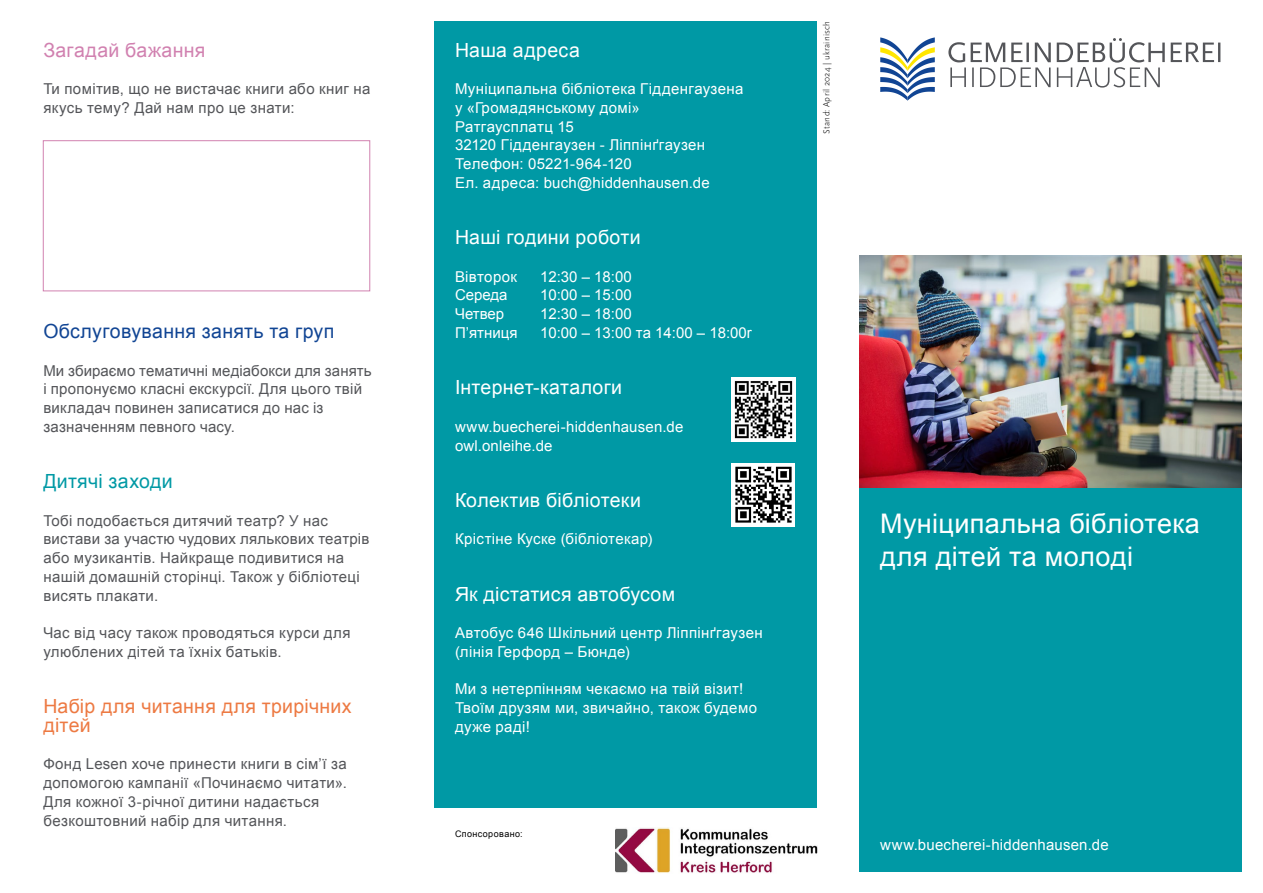
<style>
.page{position:relative;width:1263px;height:893px;background:#fff}
.page>*{position:absolute;margin:0;border:0;box-sizing:border-box;transform-origin:0 0}
.t1{font:27px/33px "Arial";letter-spacing:.015em;color:#fff}
.t2{font:19.5px "Arial";letter-spacing:.015em;color:#fff}
.t3{font:19.5px/18.8px "Arial";letter-spacing:.015em;color:#ed7a43}
.t4{font:19.5px "Arial";letter-spacing:.015em;color:#114594}
.t5{font:19.5px "Arial";letter-spacing:.015em;color:#d181b0}
.t6{font:19.5px "Arial";letter-spacing:.015em;color:#0099a5}
.t7{font:15px/18.8px "Arial";letter-spacing:.025em;color:#545559}
.t8{font:15px/18.8px "Arial";letter-spacing:.02em;color:#fff}
.t9{font:15px "Arial";color:#fff}
.t10{font:300 9px "Scala Sans Pro";letter-spacing:.025em;color:#000}
.t11{font:9px "Arial";letter-spacing:.045em;color:#000}
</style>
<div class="page">
<div style="left:434px;top:21px;width:382px;height:787px;background:#0099a5"></div>
<div style="left:859px;top:488px;width:383px;height:384px;background:#0099a5"></div>
<svg style="left:948px;top:38px;width:272px;height:50px"></svg>
<svg style="left:880px;top:37px;width:55px;height:64px"></svg>
<img style="left:859px;top:255px;width:383px;height:233px">
<div style="left:43px;top:140px;width:327px;height:151px;border:1px solid #d181b0"></div>
<img style="left:731px;top:378px;width:64px;height:63px">
<img style="left:731px;top:463px;width:64px;height:63px">
<img style="left:615px;top:827px;width:202px;height:46px">
<h2 class="t5" style="left:43px;top:37px;width:163px">Загадай бажання</h2>
<p class="t7" style="left:43px;top:80px;width:329px">Ти помітив, що не вистачає книги або книг на якусь тему? Дай нам про це знати:</p>
<h2 class="t4" style="left:43px;top:318px;width:292px">Обслуговування занять та груп</h2>
<p class="t7" style="left:43px;top:361px;width:330px">Ми збираємо тематичні медіабокси для занять і пропонуємо класні екскурсії. Для цього твій викладач повинен записатися до нас із зазначенням певного часу.</p>
<h2 class="t6" style="left:43px;top:468px;width:131px">Дитячі заходи</h2>
<p class="t7" style="left:43px;top:511px;width:328px">Тобі подобається дитячий театр? У нас вистави за участю чудових лялькових театрів або музикантів. Найкраще подивитися на нашій домашній сторінці. Також у бібліотеці висять плакати.</p>
<p class="t7" style="left:43px;top:624px;width:309px">Час від часу також проводяться курси для улюблених дітей та їхніх батьків.</p>
<h2 class="t3" style="left:43px;top:697px;width:310px">Набір для читання для трирічних дітей</h2>
<p class="t7" style="left:43px;top:755px;width:305px">Фонд Lesen хоче принести книги в сім’ї за допомогою кампанії «Починаємо читати».<br>Для кожної 3-річної дитини надається безкоштовний набір для читання.</p>
<h2 class="t2" style="left:455px;top:37px;width:126px">Наша адреса</h2>
<p class="t8" style="left:455px;top:80px;width:290px">Муніципальна бібліотека Гідденгаузена у «Громадянському домі»<br>Ратгаусплатц 15<br>32120 Гідденгаузен - Ліппінґгаузен<br>Телефон: 05221-964-120<br>Ел. адреса: buch@hiddenhausen.de</p>
<h2 class="t2" style="left:455px;top:225px;width:187px">Наші години роботи</h2>
<p class="t8" style="left:455px;top:267px;width:64px">Вівторок</p>
<p class="t8" style="left:540px;top:267px;width:93px">12:30 – 18:00</p>
<p class="t8" style="left:455px;top:286px;width:54px">Середа</p>
<p class="t8" style="left:540px;top:286px;width:93px">10:00 – 15:00</p>
<p class="t8" style="left:455px;top:305px;width:51px">Четвер</p>
<p class="t8" style="left:540px;top:305px;width:93px">12:30 – 18:00</p>
<p class="t8" style="left:455px;top:323px;width:64px">П’ятниця</p>
<p class="t9" style="left:540px;top:323px;width:213px">10:00 – 13:00 та 14:00 – 18:00r</p>
<h2 class="t2" style="left:455px;top:375px;width:169px">Інтернет-каталоги</h2>
<p class="t8" style="left:455px;top:417px;width:230px">www.buecherei-hiddenhausen.de owl.onleihe.de</p>
<h2 class="t2" style="left:455px;top:487px;width:187px">Колектив бібліотеки</h2>
<p class="t8" style="left:455px;top:530px;width:199px">Крістіне Куске (бібліотекар)</p>
<h2 class="t2" style="left:455px;top:581px;width:222px">Як дістатися автобусом</h2>
<p class="t8" style="left:455px;top:623px;width:309px">Автобус 646 Шкільний центр Ліппінґгаузен (лінія Герфорд – Бюнде)</p>
<p class="t8" style="left:455px;top:680px;width:304px">Ми з нетерпінням чекаємо на твій візит!<br>Твоїм друзям ми, звичайно, також будемо дуже раді!</p>
<p class="t11" style="left:455px;top:828px;width:69px">Спонсоровано:</p>
<p class="t10" style="left:821px;top:134px;width:114px;rotate:-90deg">Stand: April 2024 | ukrainisch</p>
<h1 class="t1" style="left:880px;top:507px;width:321px">Муніципальна бібліотека для дітей та молоді</h1>
<p class="t8" style="left:880px;top:836px;width:230px">www.buecherei-hiddenhausen.de</p>
</div>
